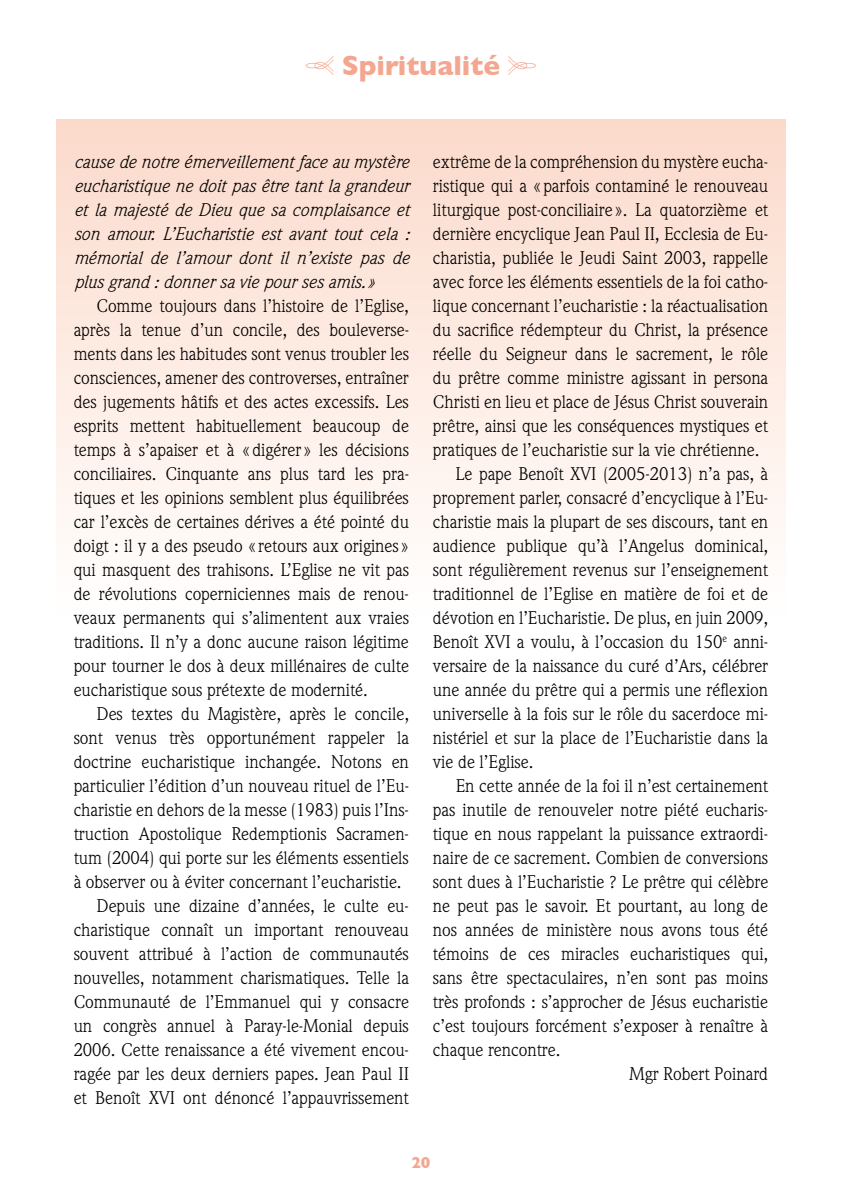
<style>
.page{position:relative;width:842px;height:1191px;background:#fff}
.page>*{position:absolute;margin:0;border:0;box-sizing:border-box;transform-origin:0 0}
.t1{font:700 28px "Gill Sans";color:#f4a68f}
.t2{font:18px/24px "Weidemann Std";letter-spacing:-.005em;color:#000;text-align:justify}
.t3{font:italic 18px/24px "Weidemann Std";letter-spacing:-.005em;color:#000;text-align:justify}
.t4{font:700 16px "Gill Sans";color:#f4a68f}
</style>
<div class="page">
<div style="left:57px;top:119px;width:728px;height:1015px;background:linear-gradient(to bottom,#fce3d8,#fff)"></div>
<h1 class="t1" style="left:342px;top:49px;width:160px">Spiritualité</h1>
<p class="t3" style="left:74px;top:149px;width:337px">cause de notre émerveillement face au mystère eucharistique ne doit pas être tant la grandeur et la majesté de Dieu que sa complaisance et son amour. L’Eucharistie est avant tout cela : mémorial de l’amour dont il n’existe pas de plus grand : donner sa vie pour ses amis.»</p>
<p class="t2" style="left:74px;top:294px;width:337px;text-indent:23px">Comme toujours dans l’histoire de l’Eglise, après la tenue d’un concile, des bouleverse&shy;ments dans les habitudes sont venus troubler les consciences, amener des controverses, entraîner des jugements hâtifs et des actes excessifs. Les esprits mettent habituellement beaucoup de temps à s’apaiser et à «digérer » les décisions conciliaires. Cinquante ans plus tard les pra&shy;tiques et les opinions semblent plus équilibrées car l’excès de certaines dérives a été pointé du doigt : il y a des pseudo « retours aux origines » qui masquent des trahisons. L’Eglise ne vit pas de révolutions coperniciennes mais de renou&shy;veaux permanents qui s’alimentent aux vraies traditions. Il n’y a donc aucune raison légitime pour tourner le dos à deux millénaires de culte eucharistique sous prétexte de modernité.</p>
<p class="t2" style="left:96px;top:702px;width:314px">Des textes du Magistère, après le concile,</p>
<p class="t2" style="left:74px;top:726px;width:337px">sont venus très opportunément rappeler la</p>
<p class="t2" style="left:74px;top:750px;width:337px">doctrine eucharistique inchangée. Notons en</p>
<p class="t2" style="left:74px;top:774px;width:337px">particulier l’édition d’un nouveau rituel de l’Eu-</p>
<p class="t2" style="left:74px;top:798px;width:337px">charistie en dehors de la messe (1983) puis l’Ins-</p>
<p class="t2" style="left:74px;top:821px;width:337px">truction Apostolique Redemptionis Sacramen-</p>
<p class="t2" style="left:74px;top:845px;width:337px">tum (2004) qui porte sur les éléments essentiels</p>
<p class="t2" style="left:74px;top:869px;width:329px">à observer ou à éviter concernant l’eucharistie.</p>
<p class="t2" style="left:96px;top:893px;width:314px">Depuis une dizaine d’années, le culte eu-</p>
<p class="t2" style="left:74px;top:917px;width:337px">charistique connaît un important renouveau</p>
<p class="t2" style="left:74px;top:941px;width:337px">souvent attribué à l’action de communautés</p>
<p class="t2" style="left:74px;top:965px;width:337px">nouvelles, notamment charismatiques. Telle la</p>
<p class="t2" style="left:74px;top:989px;width:337px">Communauté de l’Emmanuel qui y consacre</p>
<p class="t2" style="left:74px;top:1013px;width:337px">un congrès annuel à Paray-le-Monial depuis</p>
<p class="t2" style="left:74px;top:1037px;width:337px">2006. Cette renaissance a été vivement encou-</p>
<p class="t2" style="left:74px;top:1061px;width:337px">ragée par les deux derniers papes. Jean Paul II</p>
<p class="t2" style="left:74px;top:1085px;width:337px">et Benoît XVI ont dénoncé l’appauvrissement</p>
<p class="t2" style="left:433px;top:149px;width:337px">extrême de la compréhension du mystère eucha-</p>
<p class="t2" style="left:433px;top:173px;width:337px">ristique qui a «parfois contaminé le renouveau</p>
<p class="t2" style="left:433px;top:197px;width:337px">liturgique post-conciliaire ». La quatorzième et</p>
<p class="t2" style="left:433px;top:221px;width:337px">dernière encyclique Jean Paul II, Ecclesia de Eu-</p>
<p class="t2" style="left:433px;top:245px;width:337px">charistia, publiée le Jeudi Saint 2003, rappelle</p>
<p class="t2" style="left:433px;top:269px;width:337px">avec force les éléments essentiels de la foi catho-</p>
<p class="t2" style="left:433px;top:293px;width:337px">lique concernant l’eucharistie : la réactualisation</p>
<p class="t2" style="left:433px;top:317px;width:337px">du sacrifice rédempteur du Christ, la présence</p>
<p class="t2" style="left:433px;top:341px;width:337px">réelle du Seigneur dans le sacrement, le rôle</p>
<p class="t2" style="left:433px;top:365px;width:337px">du prêtre comme ministre agissant in persona</p>
<p class="t2" style="left:433px;top:389px;width:337px">Christi en lieu et place de Jésus Christ souverain</p>
<p class="t2" style="left:433px;top:413px;width:337px">prêtre, ainsi que les conséquences mystiques et</p>
<p class="t2" style="left:433px;top:437px;width:328px">pratiques de l’eucharistie sur la vie chrétienne.</p>
<p class="t2" style="left:456px;top:461px;width:314px">Le pape Benoît XVI (2005-2013) n’a pas, à</p>
<p class="t2" style="left:433px;top:485px;width:337px">proprement parler, consacré d’encyclique à l’Eu-</p>
<p class="t2" style="left:433px;top:509px;width:337px">charistie mais la plupart de ses discours, tant en</p>
<p class="t2" style="left:433px;top:533px;width:337px">audience publique qu’à l’Angelus dominical,</p>
<p class="t2" style="left:433px;top:557px;width:337px">sont régulièrement revenus sur l’enseignement</p>
<p class="t2" style="left:433px;top:581px;width:337px">traditionnel de l’Eglise en matière de foi et de</p>
<p class="t2" style="left:433px;top:605px;width:337px">dévotion en l’Eucharistie. De plus, en juin 2009,</p>
<p class="t2" style="left:433px;top:629px;width:337px">Benoît XVI a voulu, à l’occasion du 150<sup>e</sup> anni-</p>
<p class="t2" style="left:433px;top:654px;width:337px">versaire de la naissance du curé d’Ars, célébrer</p>
<p class="t2" style="left:433px;top:678px;width:337px">une année du prêtre qui a permis une réflexion</p>
<p class="t2" style="left:433px;top:702px;width:337px">universelle à la fois sur le rôle du sacerdoce mi-</p>
<p class="t2" style="left:433px;top:726px;width:337px">nistériel et sur la place de l’Eucharistie dans la</p>
<p class="t2" style="left:433px;top:750px;width:102px">vie de l’Eglise.</p>
<p class="t2" style="left:456px;top:774px;width:314px">En cette année de la foi il n’est certainement</p>
<p class="t2" style="left:433px;top:798px;width:337px">pas inutile de renouveler notre piété eucharis-</p>
<p class="t2" style="left:433px;top:822px;width:337px">tique en nous rappelant la puissance extraordi-</p>
<p class="t2" style="left:433px;top:846px;width:337px">naire de ce sacrement. Combien de conversions</p>
<p class="t2" style="left:433px;top:870px;width:337px">sont dues à l’Eucharistie ? Le prêtre qui célèbre</p>
<p class="t2" style="left:433px;top:894px;width:337px">ne peut pas le savoir. Et pourtant, au long de</p>
<p class="t2" style="left:433px;top:918px;width:337px">nos années de ministère nous avons tous été</p>
<p class="t2" style="left:433px;top:942px;width:337px">témoins de ces miracles eucharistiques qui,</p>
<p class="t2" style="left:433px;top:966px;width:337px">sans être spectaculaires, n’en sont pas moins</p>
<p class="t2" style="left:433px;top:990px;width:337px">très profonds : s’approcher de Jésus eucharistie</p>
<p class="t2" style="left:433px;top:1014px;width:337px">c’est toujours forcément s’exposer à renaître à</p>
<p class="t2" style="left:433px;top:1038px;width:129px">chaque rencontre.</p>
<p class="t2" style="left:629px;top:1062px;width:141px">Mgr Robert Poinard</p>
<p class="t4" style="left:411px;top:1153px;width:21px">20</p>
</div>
